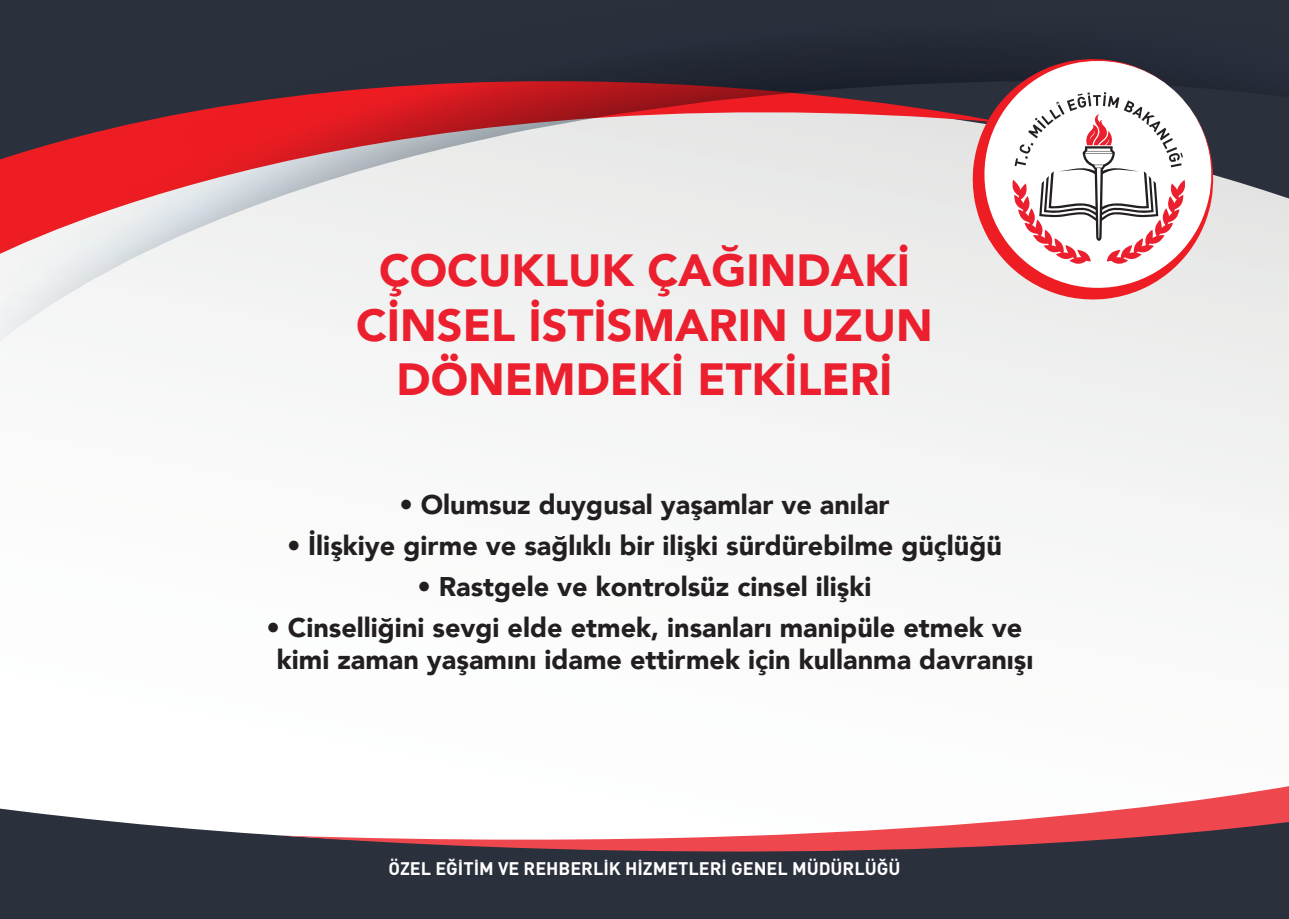
<style>
.page{position:relative;width:1289px;height:919px;background:#fff}
.page>*{position:absolute;margin:0;border:0;box-sizing:border-box;transform-origin:0 0}
.t1{font:900 45px/54px "Avenir";color:#eb1f2e;text-align:center}
.t2{font:900 27px/32.4px "Avenir";color:#231f20;text-align:center}
.t3{font:700 18px "DIN";color:#fff}
</style>
<div class="page">
<div style="left:373px;top:368px;width:915px;height:186px;background:#f4f5f4"></div>
<svg style="left:0;top:0;width:1288px;height:368px"></svg>
<svg style="left:967px;top:49px;width:256px;height:256px;background:#82848b"></svg>
<svg style="left:972px;top:58px;width:242px;height:242px"></svg>
<div style="left:0;top:808px;width:1288px;height:110px;background:#2b303d"></div>
<svg style="left:282px;top:786px;width:1006px;height:95px"></svg>
<svg style="left:1011px;top:92px;width:175px;height:173px"></svg>
<p class="t1" style="left:379px;top:242px;width:532px">ÇOCUKLUK ÇAĞINDAKİ</p>
<p class="t1" style="left:356px;top:296px;width:578px">CİNSEL İSTİSMARIN UZUN<br>DÖNEMDEKİ ETKİLERİ</p>
<p class="t2" style="left:399px;top:487px;width:491px">• Olumsuz duygusal yaşamlar ve anılar</p>
<p class="t2" style="left:287px;top:528px;width:716px">• İlişkiye girme ve sağlıklı bir ilişki sürdürebilme güçlüğü</p>
<p class="t2" style="left:417px;top:569px;width:455px">• Rastgele ve kontrolsüz cinsel ilişki</p>
<p class="t2" style="left:266px;top:610px;width:768px">• Cinselliğini sevgi elde etmek, insanları manipüle etmek ve kimi zaman yaşamını idame ettirmek için kullanma davranışı</p>
<p class="t3" style="left:388px;top:857px;width:513px">ÖZEL EĞİTİM VE REHBERLİK HİZMETLERİ GENEL MÜDÜRLÜĞÜ</p>
</div>
